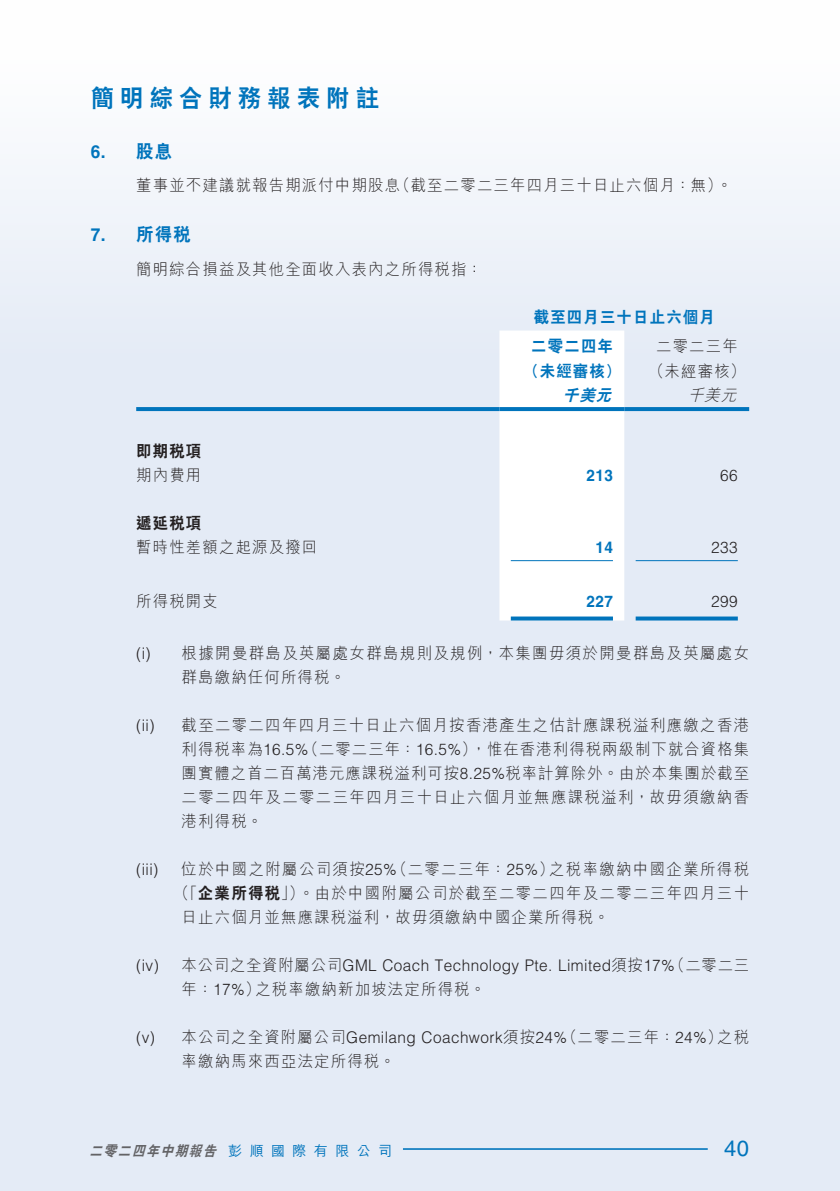
<style>
.page{position:relative;width:840px;height:1191px;background:#fff}
.page>*{position:absolute;margin:0;border:0;box-sizing:border-box;transform-origin:0 0}
.t1{font:800 24px "C Hei 2 HK";letter-spacing:.28em;color:#0074bc;scale:.96 1}
.t2{font:22px "Helvetica LT Std";color:#0074bc}
.t3{font:800 18px "C Hei 2 HK";color:#0074bc;scale:.96 1}
.t4{font:700 18px "Helvetica LT Std";color:#0074bc;scale:.96 1}
.t5{font:300 16px/24px "M Hei HK";letter-spacing:.08em;color:#231f20;scale:.96 1}
.t6{font:300 16px "Helvetica LT Std";letter-spacing:.03em;color:#231f20;scale:.96 1}
.t7{font:800 16px "C Hei 2 HK";letter-spacing:.08em;color:#0074bc;scale:.96 1}
.t8{font:800 16px "C Hei 2 HK";letter-spacing:.08em;color:#231f20;scale:.96 1}
.t9{font:700 16px "Helvetica LT Std";letter-spacing:.03em;color:#0074bc;scale:.96 1}
.t10{font:italic 300 16px "M Hei HK";color:#231f20;scale:.96 1}
.t11{font:italic 800 16px "C Hei 2 HK";color:#0074bc;scale:.96 1}
.t12{font:italic 800 14px "C Hei 2 HK";color:#636366;scale:.9 1}
.t13{font:500 14px "M Hei HK";letter-spacing:.53em;color:#0074bc}
.s1{font-family:"Helvetica LT Std"}
.s2{font-family:"C Hei 2 HK";font-weight:800}
.s3{font-family:"M Hei HK"}
</style>
<div class="page">
<div style="left:0;top:0;width:839px;height:1191px;background:linear-gradient(to bottom,#f3f6fb,#dee6f4)"></div>
<hr style="left:403px;top:1148px;width:304px;height:1px;background:#0074bc">
<svg style="left:499px;top:330px;width:125px;height:290px"></svg>
<svg style="left:136px;top:407px;width:363px;height:4px"></svg>
<svg style="left:499px;top:407px;width:125px;height:4px"></svg>
<svg style="left:624px;top:407px;width:124px;height:4px"></svg>
<hr style="left:510px;top:560px;width:102px;height:1px;background:#0074bc">
<hr style="left:635px;top:560px;width:102px;height:1px;background:#0074bc">
<svg style="left:510px;top:616px;width:102px;height:4px"></svg>
<svg style="left:635px;top:616px;width:102px;height:4px"></svg>
<h1 class="t1" style="left:91px;top:82px;width:302px">簡明綜合財務報表附註</h1>
<p class="t4" style="left:91px;top:140px;width:17px">6.</p>
<p class="t4" style="left:91px;top:224px;width:17px">7.</p>
<p class="t3" style="left:136px;top:139px;width:39px">股息</p>
<p class="t5" style="left:136px;top:173px;width:276px">董事並不建議就報告期派付中期股息</p>
<p class="t3" style="left:136px;top:222px;width:58px">所得稅</p>
<p class="t5" style="left:394px;top:173px;width:342px">（截至二零二三年四月三十日止六個月：無(</p>
<p class="t5" style="left:136px;top:256px;width:362px">簡明綜合損益及其他全面收入表內之所得稅指：</p>
<p class="t5" style="left:716px;top:173px;width:18px">。</p>
<p class="t7" style="left:533px;top:306px;width:190px">截至四月三十日止六個月</p>
<p class="t5" style="left:655px;top:334px;width:86px">二零二三年</p>
<p class="t7" style="left:531px;top:336px;width:86px">二零二四年</p>
<p class="t8" style="left:136px;top:440px;width:69px">即期稅項</p>
<p class="t5" style="left:136px;top:462px;width:69px">期內費用</p>
<p class="t8" style="left:136px;top:512px;width:69px">遞延稅項</p>
<p class="t5" style="left:136px;top:534px;width:190px">暫時性差額之起源及撥回</p>
<p class="t7" style="left:523px;top:360px;width:102px">（未經審核）</p>
<p class="t5" style="left:648px;top:358px;width:102px">（未經審核(</p>
<p class="t11" style="left:562px;top:384px;width:58px">千美元</p>
<p class="t10" style="left:687px;top:383px;width:58px">千美元</p>
<p class="t9" style="left:586px;top:465px;width:29px">213</p>
<p class="t6" style="left:719px;top:465px;width:20px">66</p>
<p class="t9" style="left:595px;top:537px;width:20px">14</p>
<p class="t6" style="left:711px;top:537px;width:29px">233</p>
<p class="t5" style="left:136px;top:588px;width:86px">所得稅開支</p>
<p class="t5" style="left:181px;top:640px;width:592px">根據開曼群島及英屬處女群島規則及規例，本集團毋須於開曼群島及英屬處女</p>
<p class="t9" style="left:586px;top:592px;width:29px">227</p>
<p class="t6" style="left:711px;top:591px;width:29px">299</p>
<p class="t6" style="left:136px;top:643px;width:17px">) i(</p>
<p class="t6" style="left:136px;top:715px;width:21px">i i( )</p>
<p class="t5" style="left:181px;top:664px;width:172px">群島繳納任何所得稅。</p>
<p class="t5" style="left:181px;top:712px;width:592px">截至二零二四年四月三十日止六個月按香港產生之估計應課稅溢利應繳之香港</p>
<p class="t6" style="left:136px;top:859px;width:25px">(iii)</p>
<p class="t5" style="left:303px;top:736px;width:182px">（二零二三年：<span class="s1">16.5%</span>）</p>
<p class="t5" style="left:471px;top:736px;width:291px">，惟在香港利得稅兩級制下就合資格集</p>
<p class="t5" style="left:181px;top:736px;width:592px">利得稅率為<span class="s1">16.5%<br></span>團實體之首二百萬港元應課稅溢利可按<span class="s1">8.25%</span>稅率計算除外。由於本集團於截至二零二四年及二零二三年四月三十日止六個月並無應課稅溢利，故毋須繳納香港利得稅。</p>
<p class="t5" style="left:549px;top:856px;width:210px">之稅率繳納中國企業所得稅</p>
<p class="t5" style="left:391px;top:856px;width:170px">（二零二三年：<span class="s1">25%</span>）</p>
<p class="t5" style="left:181px;top:856px;width:225px">位於中國之附屬公司須按<span class="s1">25%</span></p>
<p class="t6" style="left:136px;top:955px;width:25px">i v( )</p>
<p class="t5" style="left:181px;top:880px;width:592px;text-indent:-8px">（「<span class="s2">企業所得稅</span>」）。由於中國附屬公司於截至二零二四年及二零二三年四月三十日止六個月並無應課稅溢利，故毋須繳納中國企業所得稅。</p>
<p class="t5" style="left:669px;top:952px;width:84px">（二零二三</p>
<p class="t6" style="left:181px;top:955px;width:515px"><span class="s3">本公司之全資附屬公司</span>GML Coach Technology Pte. Limited<span class="s3">須按</span>17%</p>
<p class="t5" style="left:181px;top:976px;width:84px">年：<span class="s1">17%</span>）</p>
<p class="t5" style="left:255px;top:976px;width:241px">之稅率繳納新加坡法定所得稅。</p>
<p class="t6" style="left:136px;top:1027px;width:21px">v( )</p>
<p class="t5" style="left:561px;top:1024px;width:169px">（二零二三年：<span class="s1">24%</span>）</p>
<p class="t6" style="left:181px;top:1027px;width:403px"><span class="s3">本公司之全資附屬公司</span>Gemilang Coachwork<span class="s3">須按</span>24%</p>
<p class="t5" style="left:716px;top:1024px;width:35px">之稅</p>
<p class="t5" style="left:181px;top:1048px;width:224px">率繳納馬來西亞法定所得稅。</p>
<p class="t12" style="left:89px;top:1141px;width:148px">二零二四年中期報告</p>
<p class="t13" style="left:228px;top:1140px;width:165px">彭順國際有限公司</p>
<h2 class="t2" style="left:723px;top:1135px;width:27px">40</h2>
</div>
